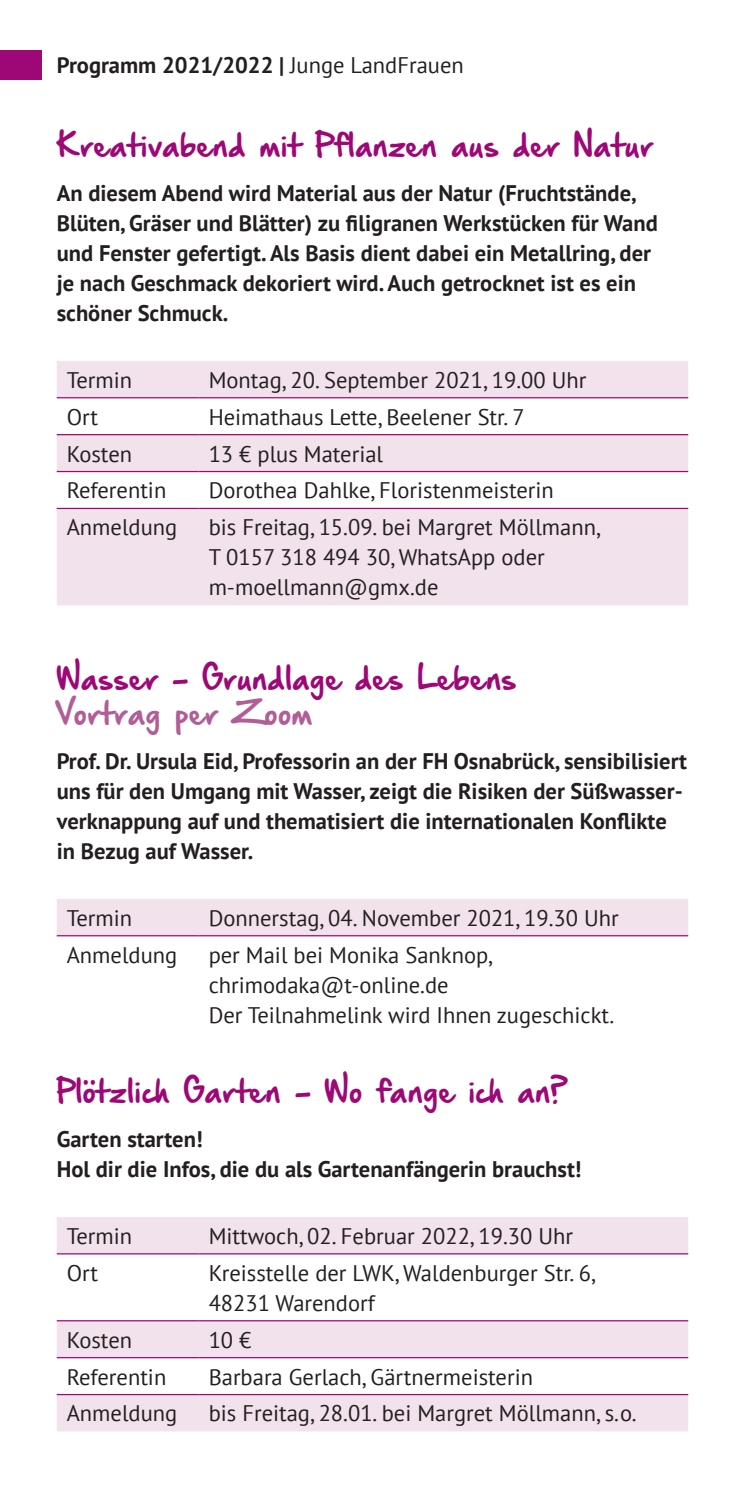
<style>
.page{position:relative;width:745px;height:1489px;background:#fff}
.page>*{position:absolute;margin:0;border:0;box-sizing:border-box;transform-origin:0 0}
.t1{font:27.5px "Hand Of Sean Demo";color:#9d0876}
.t2{font:27.5px "Hand Of Sean Demo";color:#b25e96}
.t3{font:22.5px/30px "PT Sans";color:#231f20}
.t4{font:700 22.5px/30px "PT Sans";color:#231f20}
.s1{font-weight:400}
</style>
<div class="page">
<div style="left:0;top:50px;width:41px;height:30px;background:#9d0876"></div>
<svg style="left:57px;top:361px;width:630px;height:244px;fill:#f1e2ec"></svg>
<hr style="left:57px;top:397px;width:141px;height:1px;background:#9d0876">
<hr style="left:198px;top:397px;width:489px;height:1px;background:#9d0876">
<hr style="left:57px;top:434px;width:141px;height:1px;background:#9d0876">
<hr style="left:198px;top:434px;width:489px;height:1px;background:#9d0876">
<hr style="left:57px;top:471px;width:141px;height:1px;background:#9d0876">
<hr style="left:198px;top:471px;width:489px;height:1px;background:#9d0876">
<hr style="left:57px;top:508px;width:141px;height:1px;background:#9d0876">
<hr style="left:198px;top:508px;width:489px;height:1px;background:#9d0876">
<div style="left:57px;top:899px;width:630px;height:36px;background:#f1e2ec"></div>
<hr style="left:57px;top:935px;width:141px;height:1px;background:#9d0876">
<hr style="left:198px;top:935px;width:489px;height:1px;background:#9d0876">
<svg style="left:57px;top:1217px;width:630px;height:214px;fill:#f1e2ec"></svg>
<hr style="left:57px;top:1253px;width:141px;height:1px;background:#9d0876">
<hr style="left:198px;top:1253px;width:489px;height:1px;background:#9d0876">
<hr style="left:57px;top:1319px;width:141px;height:2px;background:#9d0876">
<hr style="left:198px;top:1319px;width:489px;height:2px;background:#9d0876">
<hr style="left:57px;top:1356px;width:141px;height:2px;background:#9d0876">
<hr style="left:198px;top:1356px;width:489px;height:2px;background:#9d0876">
<hr style="left:57px;top:1393px;width:141px;height:1px;background:#9d0876">
<hr style="left:198px;top:1393px;width:489px;height:1px;background:#9d0876">
<p class="t4" style="left:57px;top:50px;width:408px">Programm 2021/2022 | <span class="s1">Junge LandFrauen</span></p>
<p class="t1" style="left:57px;top:131px;width:598px">Kreativabend mit Pflanzen aus der Natur</p>
<p class="t4" style="left:57px;top:177px;width:602px">An diesem Abend wird Material aus der Natur (Fruchtstände, Blüten, Gräser und Blätter) zu filigranen Werkstücken für Wand und Fenster gefertigt. Als Basis dient dabei ein Metallring, der je nach Geschmack dekoriert wird. Auch getrocknet ist es ein schöner Schmuck.</p>
<p class="t3" style="left:67px;top:364px;width:67px">Termin</p>
<p class="t3" style="left:208px;top:364px;width:379px">Montag, 20. September 2021, 19.00 Uhr</p>
<p class="t3" style="left:67px;top:401px;width:33px">Ort</p>
<p class="t3" style="left:208px;top:401px;width:317px">Heimathaus Lette, Beelener Str. 7</p>
<p class="t3" style="left:67px;top:438px;width:67px">Kosten</p>
<p class="t3" style="left:208px;top:438px;width:176px">13 € plus Material</p>
<p class="t3" style="left:67px;top:475px;width:101px">Referentin</p>
<p class="t3" style="left:208px;top:475px;width:346px">Dorothea Dahlke, Floristenmeisterin</p>
<p class="t3" style="left:67px;top:512px;width:112px">Anmeldung</p>
<p class="t3" style="left:208px;top:512px;width:393px">bis Freitag, 15.09. bei Margret Möllmann,<br>T 0157 318 494 30, WhatsApp oder m-moellmann@gmx.de</p>
<p class="t1" style="left:57px;top:664px;width:461px">Wasser - Grundlage des Lebens</p>
<p class="t2" style="left:57px;top:699px;width:257px">Vortrag per Zoom</p>
<p class="t4" style="left:57px;top:745px;width:631px">Prof. Dr. Ursula Eid, Professorin an der FH Osnabrück, sensibilisiert uns für den Umgang mit Wasser, zeigt die Risiken der Süßwasser&shy;verknappung auf und thematisiert die internationalen Konflikte in Bezug auf Wasser.</p>
<p class="t3" style="left:67px;top:902px;width:67px">Termin</p>
<p class="t3" style="left:208px;top:902px;width:411px">Donnerstag, 04. November 2021, 19.30 Uhr</p>
<p class="t3" style="left:67px;top:939px;width:112px">Anmeldung</p>
<p class="t3" style="left:208px;top:939px;width:407px">per Mail bei Monika Sanknop, chrimodaka@t-online.de<br>Der Teilnahmelink wird Ihnen zugeschickt.</p>
<p class="t1" style="left:57px;top:1077px;width:512px">Plötzlich Garten - Wo fange ich an?</p>
<p class="t4" style="left:57px;top:1123px;width:526px">Garten starten!<br>Hol dir die Infos, die du als Gartenanfängerin brauchst!</p>
<p class="t3" style="left:67px;top:1220px;width:67px">Termin</p>
<p class="t3" style="left:208px;top:1220px;width:366px">Mittwoch, 02. Februar 2022, 19.30 Uhr</p>
<p class="t3" style="left:67px;top:1257px;width:33px">Ort</p>
<p class="t3" style="left:208px;top:1257px;width:388px">Kreisstelle der LWK, Waldenburger Str. 6,<br>48231 Warendorf</p>
<p class="t3" style="left:67px;top:1324px;width:67px">Kosten</p>
<p class="t3" style="left:208px;top:1324px;width:44px">10 €</p>
<p class="t3" style="left:67px;top:1360px;width:101px">Referentin</p>
<p class="t3" style="left:208px;top:1360px;width:326px">Barbara Gerlach, Gärtnermeisterin</p>
<p class="t3" style="left:67px;top:1397px;width:112px">Anmeldung</p>
<p class="t3" style="left:208px;top:1397px;width:429px">bis Freitag, 28.01. bei Margret Möllmann, s.o.</p>
</div>
